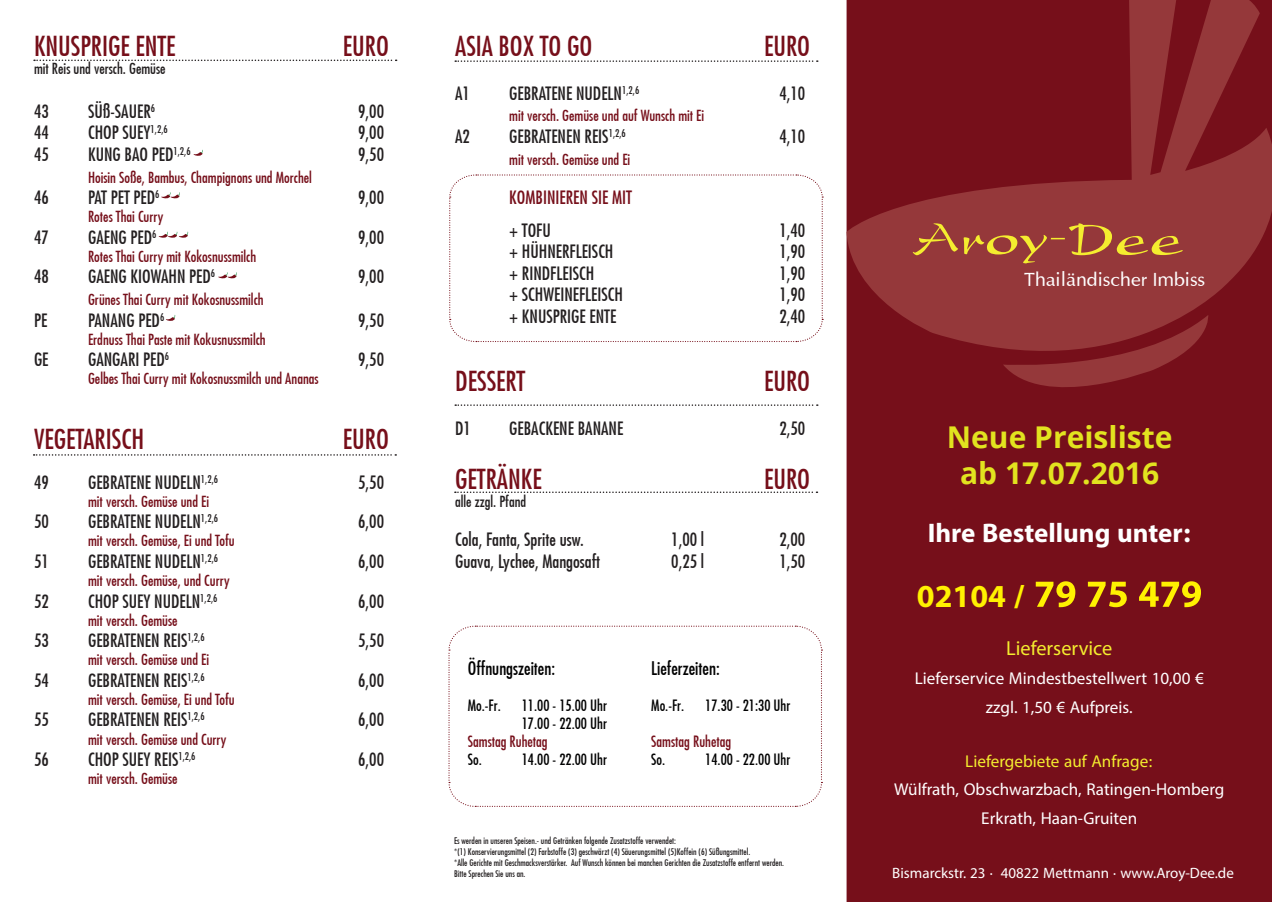
<style>
.page{position:relative;width:1272px;height:902px;background:#fff}
.page>*{position:absolute;margin:0;border:0;box-sizing:border-box;transform-origin:0 0}
.t1{font:700 54px "Myriad Arabic";color:#fff101}
.t2{font:700 37.65px "Myriad Arabic";color:#fff}
.t3{font:700 30px/36px "Open Sans";color:#e2e31f;text-align:center}
.t4{font:28.5px "Myriad Arabic";color:#f4ed2f}
.t5{font:500 condensed 27px "Futura";color:#760f1a}
.t6{font:24px/28.8px "Myriad Arabic";color:#fff;text-align:center}
.t7{font:24px "Myriad Arabic";color:#f4ed2f}
.t8{font:21px "Myriad Arabic";color:#fff}
.t9{font:19.5px "Optima";color:#fff}
.t10{font:500 condensed 18px "Futura";color:#231f20}
.t11{font:18px "Futura Condensed";color:#000001}
.t12{font:500 condensed 18px "Futura";color:#760f1a}
.t13{font:500 condensed 15px "Futura";color:#760f1a}
.t14{font:15px/18px "Futura Condensed";color:#000001}
.t15{font:500 condensed 15px "Futura";color:#231f20}
.t16{font:15px "Futura Condensed";color:#760f1a}
.t17{font:500 condensed 9px/10.8px "Futura";color:#231f20}
.s1{font-size:45px}
</style>
<div class="page">
<div style="left:847px;top:0;width:424px;height:901px;background:#760f1a"></div>
<svg style="left:34px;top:60px;width:362px;height:1px"></svg>
<svg style="left:34px;top:454px;width:362px;height:1px"></svg>
<svg style="left:455px;top:404px;width:362px;height:2px"></svg>
<svg style="left:455px;top:60px;width:362px;height:2px"></svg>
<svg style="left:455px;top:491px;width:362px;height:2px"></svg>
<svg style="left:448px;top:625px;width:374px;height:182px"></svg>
<svg style="left:449px;top:174px;width:374px;height:168px"></svg>
<svg style="left:846px;top:0;width:425px;height:393px"></svg>
<svg style="left:1178px;top:18px;width:72px;height:148px"></svg>
<svg style="left:1138px;top:0;width:8px;height:153px"></svg>
<svg style="left:1002px;top:315px;width:210px;height:78px"></svg>
<svg style="left:912px;top:223px;width:270px;height:40px"></svg>
<svg style="left:193px;top:150px;width:10px;height:6px"></svg>
<svg style="left:161px;top:192px;width:19px;height:7px"></svg>
<svg style="left:158px;top:232px;width:30px;height:6px"></svg>
<svg style="left:218px;top:272px;width:19px;height:7px"></svg>
<svg style="left:166px;top:315px;width:9px;height:6px"></svg>
<h3 class="t5" style="left:34px;top:30px;width:143px">KNUSPRIGE ENTE</h3>
<h3 class="t5" style="left:343px;top:30px;width:48px">EURO</h3>
<p class="t15" style="left:34px;top:60px;width:133px">mit Reis und versch. Gemüse</p>
<p class="t10" style="left:34px;top:100px;width:16px">43</p>
<p class="t10" style="left:88px;top:100px;width:69px">SÜß-SAUER<sup>6</sup></p>
<p class="t10" style="left:358px;top:100px;width:27px">9,00</p>
<p class="t10" style="left:34px;top:122px;width:16px">44</p>
<p class="t10" style="left:88px;top:122px;width:81px">CHOP SUEY<sup>1,2,6</sup></p>
<p class="t10" style="left:358px;top:122px;width:27px">9,00</p>
<p class="t10" style="left:34px;top:143px;width:16px">45</p>
<p class="t10" style="left:88px;top:143px;width:104px">KUNG BAO PED<sup>1,2,6</sup></p>
<p class="t10" style="left:358px;top:143px;width:27px">9,50</p>
<p class="t13" style="left:88px;top:168px;width:225px">Hoisin Soße, Bambus, Champignons und Morchel</p>
<p class="t10" style="left:34px;top:187px;width:16px">46</p>
<p class="t10" style="left:88px;top:187px;width:73px">PAT PET PED<sup>6</sup></p>
<p class="t10" style="left:358px;top:187px;width:27px">9,00</p>
<p class="t13" style="left:88px;top:207px;width:77px">Rotes Thai Curry</p>
<p class="t10" style="left:34px;top:226px;width:16px">47</p>
<p class="t10" style="left:88px;top:226px;width:70px">GAENG PED<sup>6</sup></p>
<p class="t10" style="left:358px;top:226px;width:27px">9,00</p>
<p class="t13" style="left:88px;top:247px;width:170px">Rotes Thai Curry mit Kokosnussmilch</p>
<p class="t10" style="left:34px;top:266px;width:16px">48</p>
<p class="t10" style="left:88px;top:266px;width:129px">GAENG KIOWAHN PED<sup>6</sup></p>
<p class="t10" style="left:358px;top:266px;width:27px">9,00</p>
<p class="t13" style="left:88px;top:290px;width:177px">Grünes Thai Curry mit Kokosnussmilch</p>
<p class="t10" style="left:34px;top:309px;width:15px">PE</p>
<p class="t10" style="left:88px;top:309px;width:78px">PANANG PED<sup>6</sup></p>
<p class="t10" style="left:358px;top:309px;width:27px">9,50</p>
<p class="t13" style="left:88px;top:330px;width:179px">Erdnuss Thai Paste mit Kokusnussmilch</p>
<p class="t10" style="left:34px;top:349px;width:16px">GE</p>
<p class="t10" style="left:88px;top:349px;width:83px">GANGARI PED<sup>6</sup></p>
<p class="t10" style="left:358px;top:349px;width:27px">9,50</p>
<p class="t13" style="left:88px;top:369px;width:232px">Gelbes Thai Curry mit Kokosnussmilch und Ananas</p>
<h3 class="t5" style="left:34px;top:423px;width:112px">VEGETARISCH</h3>
<h3 class="t5" style="left:343px;top:423px;width:48px">EURO</h3>
<p class="t10" style="left:34px;top:471px;width:16px">49</p>
<p class="t10" style="left:88px;top:471px;width:132px">GEBRATENE NUDELN<sup>1,2,6</sup></p>
<p class="t10" style="left:358px;top:471px;width:27px">5,50</p>
<p class="t13" style="left:88px;top:492px;width:123px">mit versch. Gemüse und Ei</p>
<p class="t10" style="left:34px;top:511px;width:16px">50</p>
<p class="t10" style="left:88px;top:511px;width:132px">GEBRATENE NUDELN<sup>1,2,6</sup></p>
<p class="t10" style="left:358px;top:511px;width:27px">6,00</p>
<p class="t13" style="left:88px;top:531px;width:148px">mit versch. Gemüse, Ei und Tofu</p>
<p class="t10" style="left:34px;top:550px;width:16px">51</p>
<p class="t10" style="left:88px;top:550px;width:132px">GEBRATENE NUDELN<sup>1,2,6</sup></p>
<p class="t10" style="left:358px;top:550px;width:27px">6,00</p>
<p class="t13" style="left:88px;top:571px;width:143px">mit versch. Gemüse, und Curry</p>
<p class="t10" style="left:34px;top:590px;width:16px">52</p>
<p class="t10" style="left:88px;top:590px;width:131px">CHOP SUEY NUDELN<sup>1,2,6</sup></p>
<p class="t10" style="left:358px;top:590px;width:27px">6,00</p>
<p class="t13" style="left:88px;top:611px;width:91px">mit versch. Gemüse</p>
<p class="t10" style="left:34px;top:629px;width:16px">53</p>
<p class="t10" style="left:88px;top:629px;width:118px">GEBRATENEN REIS<sup>1,2,6</sup></p>
<p class="t10" style="left:358px;top:629px;width:27px">5,50</p>
<p class="t13" style="left:88px;top:650px;width:123px">mit versch. Gemüse und Ei</p>
<p class="t10" style="left:34px;top:669px;width:16px">54</p>
<p class="t10" style="left:88px;top:669px;width:118px">GEBRATENEN REIS<sup>1,2,6</sup></p>
<p class="t10" style="left:358px;top:669px;width:27px">6,00</p>
<p class="t13" style="left:88px;top:690px;width:148px">mit versch. Gemüse, Ei und Tofu</p>
<p class="t10" style="left:34px;top:709px;width:16px">55</p>
<p class="t10" style="left:88px;top:709px;width:118px">GEBRATENEN REIS<sup>1,2,6</sup></p>
<p class="t10" style="left:358px;top:709px;width:27px">6,00</p>
<p class="t13" style="left:88px;top:729px;width:140px">mit versch. Gemüse und Curry</p>
<p class="t10" style="left:34px;top:748px;width:16px">56</p>
<p class="t10" style="left:88px;top:748px;width:109px">CHOP SUEY REIS<sup>1,2,6</sup></p>
<p class="t10" style="left:358px;top:748px;width:27px">6,00</p>
<p class="t13" style="left:88px;top:769px;width:91px">mit versch. Gemüse</p>
<h3 class="t5" style="left:455px;top:30px;width:139px">ASIA BOX TO GO</h3>
<h3 class="t5" style="left:764px;top:30px;width:48px">EURO</h3>
<p class="t10" style="left:455px;top:82px;width:16px">A1</p>
<p class="t10" style="left:509px;top:82px;width:132px">GEBRATENE NUDELN<sup>1,2,6</sup></p>
<p class="t10" style="left:779px;top:82px;width:27px">4,10</p>
<p class="t13" style="left:509px;top:107px;width:196px">mit versch. Gemüse und auf Wunsch mit Ei</p>
<p class="t10" style="left:455px;top:125px;width:16px">A2</p>
<p class="t10" style="left:509px;top:125px;width:118px">GEBRATENEN REIS<sup>1,2,6</sup></p>
<p class="t10" style="left:779px;top:125px;width:27px">4,10</p>
<p class="t13" style="left:509px;top:150px;width:123px">mit versch. Gemüse und Ei</p>
<p class="t12" style="left:509px;top:187px;width:124px">KOMBINIEREN SIE MIT</p>
<p class="t10" style="left:509px;top:219px;width:43px">+ TOFU</p>
<p class="t10" style="left:779px;top:219px;width:27px">1,40</p>
<p class="t10" style="left:509px;top:241px;width:106px">+ HÜHNERFLEISCH</p>
<p class="t10" style="left:779px;top:241px;width:27px">1,90</p>
<p class="t10" style="left:509px;top:262px;width:86px">+ RINDFLEISCH</p>
<p class="t10" style="left:779px;top:262px;width:27px">1,90</p>
<p class="t10" style="left:509px;top:284px;width:115px">+ SCHWEINEFLEISCH</p>
<p class="t10" style="left:779px;top:284px;width:27px">1,90</p>
<p class="t10" style="left:509px;top:305px;width:109px">+ KNUSPRIGE ENTE</p>
<p class="t10" style="left:779px;top:305px;width:27px">2,40</p>
<h3 class="t5" style="left:455px;top:365px;width:71px">DESSERT</h3>
<h3 class="t5" style="left:764px;top:365px;width:48px">EURO</h3>
<p class="t10" style="left:455px;top:417px;width:17px">D1</p>
<p class="t10" style="left:509px;top:417px;width:116px">GEBACKENE BANANE</p>
<p class="t10" style="left:779px;top:417px;width:27px">2,50</p>
<h3 class="t5" style="left:455px;top:462px;width:88px">GETRÄNKE</h3>
<h3 class="t5" style="left:764px;top:462px;width:48px">EURO</h3>
<p class="t15" style="left:455px;top:492px;width:72px">alle zzgl. Pfand</p>
<p class="t10" style="left:455px;top:529px;width:130px">Cola, Fanta, Sprite usw.</p>
<p class="t10" style="left:671px;top:529px;width:34px">1,00 l</p>
<p class="t10" style="left:779px;top:529px;width:27px">2,00</p>
<p class="t10" style="left:455px;top:550px;width:146px">Guava, Lychee, Mangosaft</p>
<p class="t10" style="left:671px;top:550px;width:34px">0,25 l</p>
<p class="t10" style="left:779px;top:550px;width:27px">1,50</p>
<p class="t11" style="left:468px;top:657px;width:89px">Öffnungszeiten:</p>
<p class="t14" style="left:468px;top:696px;width:34px">Mo.-Fr.</p>
<p class="t14" style="left:522px;top:696px;width:87px">11.00 - 15.00 Uhr<br>17.00 - 22.00 Uhr</p>
<p class="t16" style="left:468px;top:732px;width:81px">Samstag Ruhetag</p>
<p class="t14" style="left:468px;top:750px;width:16px">So.</p>
<p class="t14" style="left:522px;top:750px;width:87px">14.00 - 22.00 Uhr</p>
<p class="t11" style="left:651px;top:657px;width:70px">Lieferzeiten:</p>
<p class="t14" style="left:651px;top:696px;width:34px">Mo.-Fr.</p>
<p class="t14" style="left:705px;top:696px;width:87px">17.30 - 21:30 Uhr</p>
<p class="t16" style="left:651px;top:732px;width:81px">Samstag Ruhetag</p>
<p class="t14" style="left:651px;top:750px;width:16px">So.</p>
<p class="t14" style="left:705px;top:750px;width:87px">14.00 - 22.00 Uhr</p>
<p class="t17" style="left:454px;top:835px;width:331px">Es werden in unseren Speisen.- und Getränken folgende Zusatzstoffe verwendet:<br>*(1) Konservierungsmittel (2) Farbstoffe (3) geschwärzt (4) Säuerungsmittel (5)Koffein (6) Süßungsmittel.<br>*Alle Gerichte mit Geschmacksverstärker. Auf Wunsch können bei manchen Gerichten die Zusatzstoffe entfernt werden.<br>Bitte Sprechen Sie uns an.</p>
<p class="t9" style="left:1024px;top:268px;width:182px">Thailändischer Imbiss</p>
<h3 class="t3" style="left:946px;top:418px;width:227px">Neue Preisliste ab 17.07.2016</h3>
<h2 class="t2" style="left:927px;top:507px;width:265px">Ihre Bestellung unter:</h2>
<h1 class="t1" style="left:916px;top:556px;width:287px"><span class="s1">02104 /</span> 79 75 479</h1>
<h3 class="t4" style="left:1006px;top:628px;width:108px">Lieferservice</h3>
<h3 class="t6" style="left:914px;top:664px;width:290px">Lieferservice Mindestbestellwert 10,00 € zzgl. 1,50 € Aufpreis.</h3>
<h3 class="t7" style="left:965px;top:744px;width:189px">Liefergebiete auf Anfrage:</h3>
<h3 class="t6" style="left:894px;top:775px;width:332px">Wülfrath, Obschwarzbach, Ratingen-Homberg<br>Erkrath, Haan-Gruiten</h3>
<p class="t8" style="left:892px;top:858px;width:343px">Bismarckstr. 23 · 40822 Mettmann · www.Aroy-Dee.de</p>
</div>
